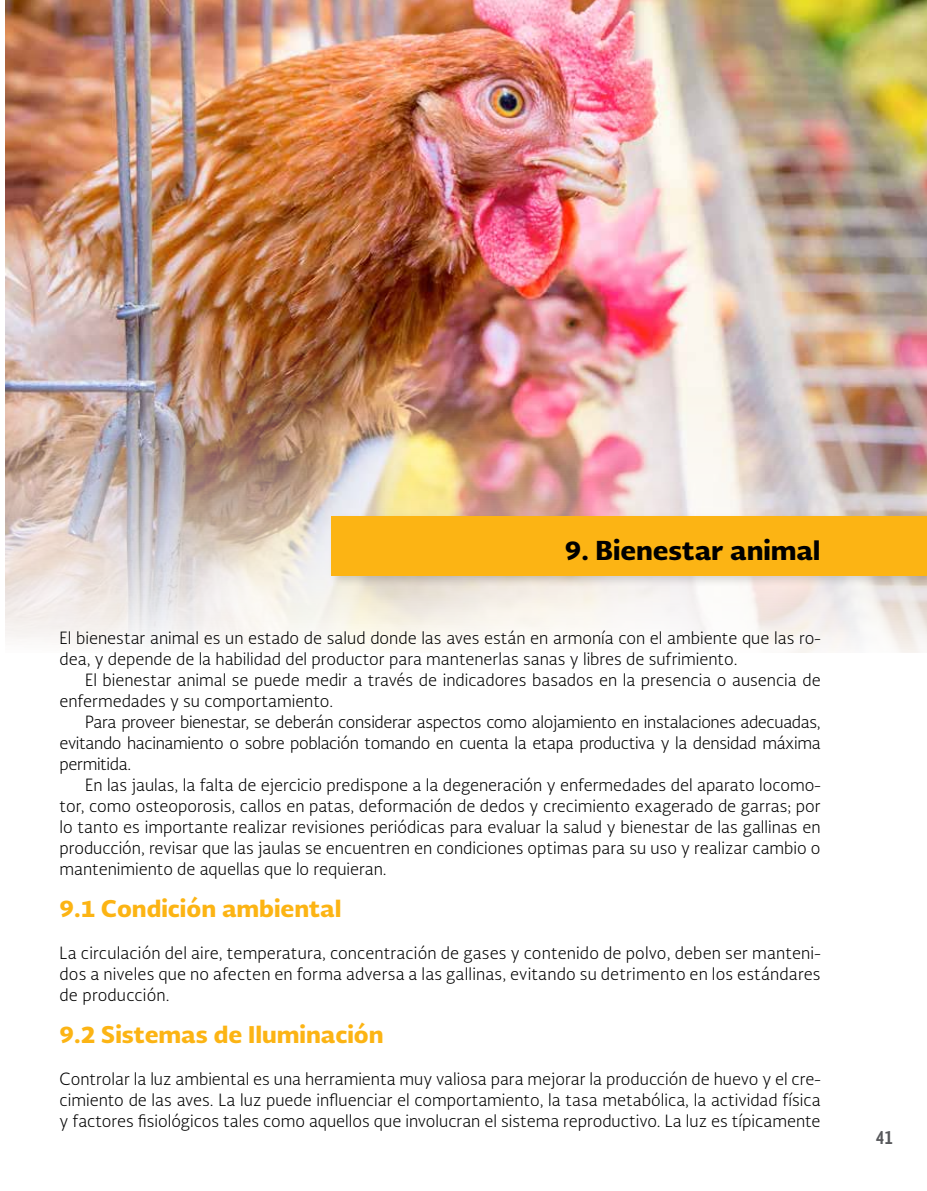
<style>
.page{position:relative;width:927px;height:1191px;background:#fff}
.page>*{position:absolute;margin:0;border:0;box-sizing:border-box;transform-origin:0 0}
.t1{font:900 25.5px "Soberana Sans";color:#000}
.t2{font:900 22.5px "Soberana Sans";color:#fcb414}
.t3{font:700 18px "Soberana Sans Condensed";color:#57585b}
.t4{font:300 16.5px/21px "Soberana Sans";color:#000;text-align:justify}
</style>
<div class="page">
<img style="left:5px;top:0;width:922px;height:652px">
<div style="left:328px;top:512px;width:599px;height:76px;background:#000;opacity:.15"></div>
<div style="left:332px;top:516px;width:595px;height:59px;background:#fcb414"></div>
<h1 class="t1" style="left:565px;top:532px;width:257px">9. Bienestar animal</h1>
<p class="t4" style="left:60px;top:627px;width:763px">El bienestar animal es un estado de salud donde las aves están en armonía con el ambiente que las ro&shy;dea, y depende de la habilidad del productor para mantenerlas sanas y libres de sufrimiento.</p>
<p class="t4" style="left:60px;top:669px;width:763px;text-indent:26px">El bienestar animal se puede medir a través de indicadores basados en la presencia o ausencia de enfermedades y su comportamiento.</p>
<p class="t4" style="left:60px;top:711px;width:763px;text-indent:26px">Para proveer bienestar, se deberán considerar aspectos como alojamiento en instalaciones adecuadas, evitando hacinamiento o sobre población tomando en cuenta la etapa productiva y la densidad máxima permitida.</p>
<p class="t4" style="left:60px;top:774px;width:763px;text-indent:26px">En las jaulas, la falta de ejercicio predispone a la degeneración y enfermedades del aparato locomo&shy;tor, como osteoporosis, callos en patas, deformación de dedos y crecimiento exagerado de garras; por lo tanto es importante realizar revisiones periódicas para evaluar la salud y bienestar de las gallinas en producción, revisar que las jaulas se encuentren en condiciones optimas para su uso y realizar cambio o mantenimiento de aquellas que lo requieran.</p>
<h2 class="t2" style="left:60px;top:892px;width:284px">9.1 Condición ambiental</h2>
<p class="t4" style="left:60px;top:942px;width:763px">La circulación del aire, temperatura, concentración de gases y contenido de polvo, deben ser manteni&shy;dos a niveles que no afecten en forma adversa a las gallinas, evitando su detrimento en los estándares de producción.</p>
<h2 class="t2" style="left:60px;top:1018px;width:326px">9.2 Sistemas de Iluminación</h2>
<p class="t4" style="left:60px;top:1068px;width:763px">Controlar la luz ambiental es una herramienta muy valiosa para mejorar la producción de huevo y el cre&shy;cimiento de las aves. La luz puede influenciar el comportamiento, la tasa metabólica, la actividad física y factores fisiológicos tales como aquellos que involucran el sistema reproductivo. La luz es típicamente</p>
<p class="t3" style="left:876px;top:1124px;width:18px">41</p>
</div>
